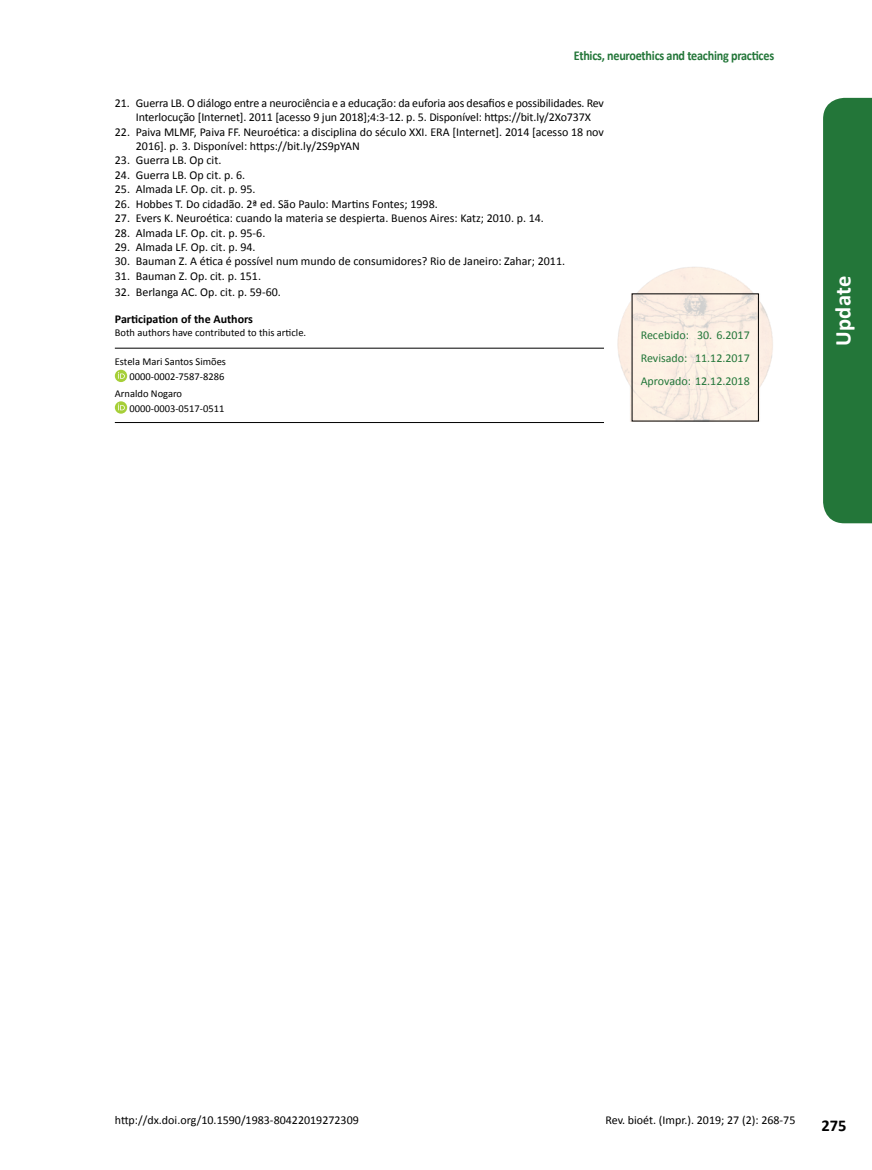
<style>
.page{position:relative;width:872px;height:1170px;background:#fff}
.page>*{position:absolute;margin:0;border:0;box-sizing:border-box;transform-origin:0 0}
.t1{font:700 22.5px "Calibri";letter-spacing:.02em;color:#fff}
.t2{font:700 16.5px "Calibri";color:#000}
.t3{font:700 13.5px "Calibri";letter-spacing:-.02em;color:#237639;scale:.9 1}
.t4{font:12px/14.4px "Calibri";color:#000}
.t5{font:12px/23px "Calibri";color:#237639;text-align:justify}
.t6{font:700 12px "Calibri";color:#000}
.t7{font:10.5px/14.7px "Calibri";color:#000;text-align:right}
</style>
<div class="page">
<div style="left:823px;top:98px;width:49px;height:425px;background:#237639"></div>
<hr style="left:115px;top:348px;width:489px;height:1px;background:#000">
<hr style="left:115px;top:422px;width:489px;height:1px;background:#000">
<svg style="left:115px;top:370px;width:12px;height:12px"></svg>
<svg style="left:118px;top:372px;width:7px;height:6px"></svg>
<svg style="left:115px;top:401px;width:12px;height:12px"></svg>
<svg style="left:118px;top:403px;width:7px;height:7px"></svg>
<img style="left:617px;top:267px;width:156px;height:155px">
<p class="t3" style="left:574px;top:47px;width:224px">Ethics, neuroethics and teaching practices</p>
<p class="t4" style="left:136px;top:96px;width:469px;text-indent:-21px">21. Guerra LB. O diálogo entre a neurociência e a educação: da euforia aos desafios e possibilidades. Rev<br>Interlocução [Internet]. 2011 [acesso 9 jun 2018];4:3-12. p. 5. Disponível: https://bit.ly/2Xo737X</p>
<p class="t4" style="left:136px;top:124px;width:469px;text-indent:-21px">22. Paiva MLMF, Paiva FF. Neuroética: a disciplina do século XXI. ERA [Internet]. 2014 [acesso 18 nov<br>2016]. p. 3. Disponível: https://bit.ly/2S9pYAN</p>
<p class="t4" style="left:115px;top:153px;width:108px">23. Guerra LB. Op cit.</p>
<p class="t4" style="left:115px;top:168px;width:132px">24. Guerra LB. Op cit. p. 6.</p>
<p class="t4" style="left:115px;top:182px;width:142px">25. Almada LF. Op. cit. p. 95.</p>
<p class="t4" style="left:115px;top:196px;width:324px">26. Hobbes T. Do cidadão. 2ª ed. São Paulo: Martins Fontes; 1998.</p>
<p class="t4" style="left:115px;top:211px;width:430px">27. Evers K. Neuroética: cuando la materia se despierta. Buenos Aires: Katz; 2010. p. 14.</p>
<p class="t4" style="left:115px;top:225px;width:152px">28. Almada LF. Op. cit. p. 95-6.</p>
<p class="t4" style="left:115px;top:240px;width:142px">29. Almada LF. Op. cit. p. 94.</p>
<p class="t4" style="left:115px;top:254px;width:452px">30. Bauman Z. A ética é possível num mundo de consumidores? Rio de Janeiro: Zahar; 2011.</p>
<p class="t4" style="left:115px;top:268px;width:148px">31. Bauman Z. Op. cit. p. 151.</p>
<p class="t4" style="left:115px;top:285px;width:167px">32. Berlanga AC. Op. cit. p. 59-60.</p>
<p class="t6" style="left:115px;top:311px;width:140px">Participation of the Authors</p>
<p class="t7" style="left:115px;top:325px;width:193px">Both authors have contributed to this article.</p>
<p class="t7" style="left:115px;top:354px;width:113px">Estela Mari Santos Simões<br>0000-0002-7587-8286</p>
<p class="t7" style="left:130px;top:386px;width:96px;text-align:left;text-indent:-15px">Arnaldo Nogaro<br>0000-0003-0517-0511</p>
<p class="t5" style="left:640px;top:323px;width:111px">Recebido: 30. 6.2017<br>Revisado: 11.12.2017<br>Aprovado: 12.12.2018</p>
<h1 class="t1" style="left:828px;top:346px;width:72px;rotate:-90deg">Update</h1>
<p class="t4" style="left:115px;top:1113px;width:245px">http://dx.doi.org/10.1590/1983-80422019272309</p>
<p class="t4" style="left:605px;top:1113px;width:191px">Rev. bioét. (Impr.). 2019; 27 (2): 268-75</p>
<h2 class="t2" style="left:821px;top:1115px;width:27px">275</h2>
</div>
